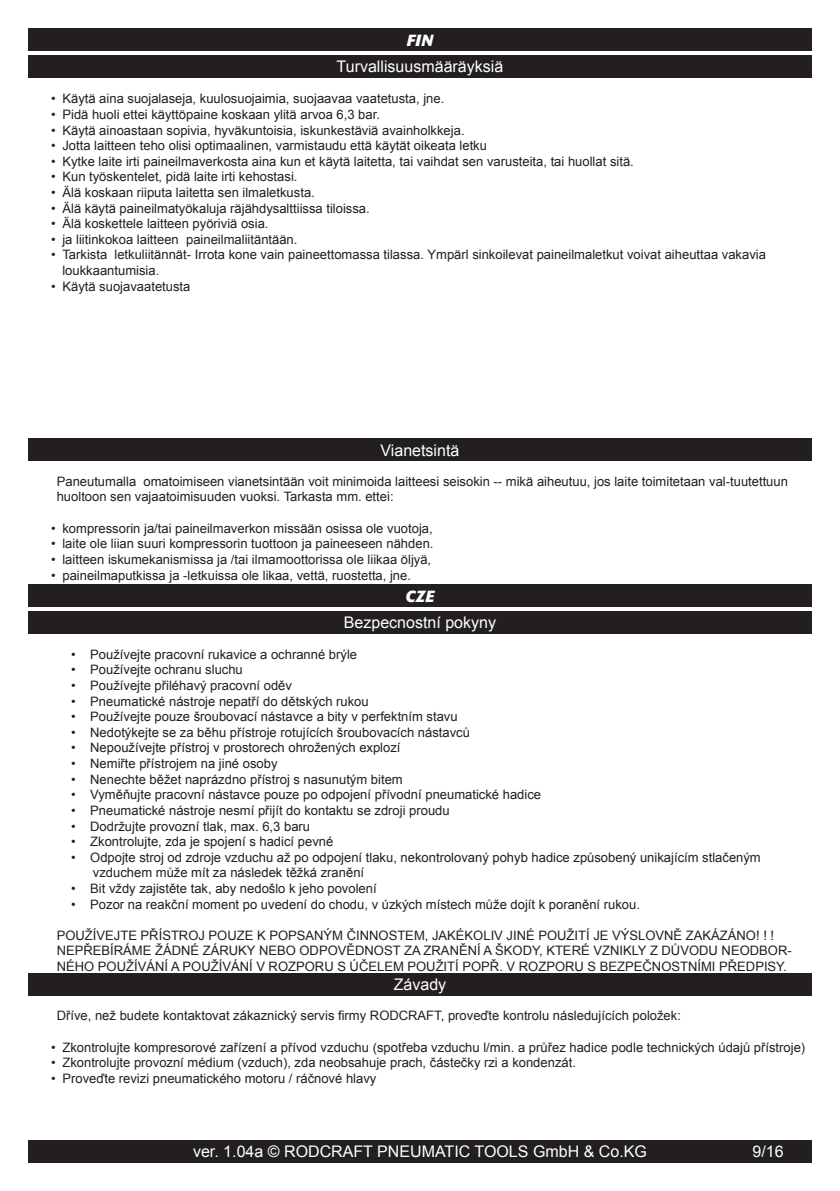
<style>
.page{position:relative;width:840px;height:1191px;background:#fff}
.page>*{position:absolute;margin:0;border:0;box-sizing:border-box;transform-origin:0 0}
.t1{font:16px "Arial";color:#fff}
.t2{font:italic 700 16px "Formata";letter-spacing:.02em;color:#fff}
.t3{font:13px/15.6px "Arial";color:#231f20}
</style>
<div class="page">
<div style="left:28px;top:28px;width:783px;height:23px;background:#231f20"></div>
<div style="left:28px;top:1140px;width:783px;height:22px;background:#231f20"></div>
<div style="left:28px;top:584px;width:783px;height:23px;background:#231f20"></div>
<div style="left:28px;top:438px;width:783px;height:23px;background:#231f20"></div>
<div style="left:28px;top:55px;width:783px;height:23px;background:#231f20"></div>
<div style="left:28px;top:973px;width:783px;height:22px;background:#231f20"></div>
<div style="left:28px;top:611px;width:783px;height:23px;background:#231f20"></div>
<p class="t2" style="left:406px;top:30px;width:28px">FIN</p>
<p class="t1" style="left:336px;top:56px;width:168px">Turvallisuusmääräyksiä</p>
<p class="t3" style="left:62px;top:91px;width:704px">Käytä aina suojalaseja, kuulosuojaimia, suojaavaa vaatetusta, jne.<br>Pidä huoli ettei käyttöpaine koskaan ylitä arvoa 6,3 bar.<br>Käytä ainoastaan sopivia, hyväkuntoisia, iskunkestäviä avainholkkeja.<br>Jotta laitteen teho olisi optimaalinen, varmistaudu että käytät oikeata letku<br>Kytke laite irti paineilmaverkosta aina kun et käytä laitetta, tai vaihdat sen varusteita, tai huollat sitä.<br>Kun työskentelet, pidä laite irti kehostasi.<br>Älä koskaan riiputa laitetta sen ilmaletkusta.<br>Älä käytä paineilmatyökaluja räjähdysalttiissa tiloissa.<br>Älä koskettele laitteen pyöriviä osia.<br>ja liitinkokoa laitteen paineilmaliitäntään.<br>Tarkista letkuliitännät- Irrota kone vain paineettomassa tilassa. Ympärl sinkoilevat paineilmaletkut voivat aiheuttaa vakavia loukkaantumisia.<br>Käytä suojavaatetusta</p>
<p class="t3" style="left:51px;top:91px;width:6px;text-align:justify">• • • • • • • • • • •</p>
<p class="t3" style="left:51px;top:278px;width:6px">•</p>
<p class="t1" style="left:380px;top:439px;width:80px">Vianetsintä</p>
<p class="t3" style="left:57px;top:473px;width:732px">Paneutumalla omatoimiseen vianetsintään voit minimoida laitteesi seisokin -- mikä aiheutuu, jos laite toimitetaan val-tuutettuun huoltoon sen vajaatoimisuuden vuoksi. Tarkasta mm. ettei:</p>
<p class="t3" style="left:62px;top:520px;width:372px">kompressorin ja/tai paineilmaverkon missään osissa ole vuotoja, laite ole liian suuri kompressorin tuottoon ja paineeseen nähden. laitteen iskumekanismissa ja /tai ilmamoottorissa ole liikaa öljyä, paineilmaputkissa ja -letkuissa ole likaa, vettä, ruostetta, jne.</p>
<p class="t3" style="left:51px;top:520px;width:6px;text-align:justify">• • • •</p>
<p class="t2" style="left:405px;top:586px;width:30px">CZE</p>
<p class="t1" style="left:343px;top:612px;width:154px">Bezpecnostní pokyny</p>
<p class="t3" style="left:71px;top:646px;width:287px">• Používejte pracovní rukavice a ochranné brýle</p>
<p class="t3" style="left:71px;top:662px;width:173px">• Používejte ochranu sluchu</p>
<p class="t3" style="left:71px;top:678px;width:222px">• Používejte přiléhavý pracovní oděv</p>
<p class="t3" style="left:71px;top:693px;width:299px">• Pneumatické nástroje nepatří do dětských rukou</p>
<p class="t3" style="left:71px;top:709px;width:388px">• Používejte pouze šroubovací nástavce a bity v perfektním stavu</p>
<p class="t3" style="left:71px;top:724px;width:400px">• Nedotýkejte se za běhu přístroje rotujících šroubovacích nástavců</p>
<p class="t3" style="left:71px;top:740px;width:330px">• Nepoužívejte přístroj v prostorech ohrožených explozí</p>
<p class="t3" style="left:71px;top:756px;width:208px">• Nemiřte přístrojem na jiné osoby</p>
<p class="t3" style="left:71px;top:771px;width:333px">• Nenechte běžet naprázdno přístroj s nasunutým bitem</p>
<p class="t3" style="left:71px;top:787px;width:471px">• Vyměňujte pracovní nástavce pouze po odpojení přívodní pneumatické hadice</p>
<p class="t3" style="left:71px;top:802px;width:380px">• Pneumatické nástroje nesmí přijít do kontaktu se zdroji proudu</p>
<p class="t3" style="left:71px;top:818px;width:240px">• Dodržujte provozní tlak, max. 6,3 baru</p>
<p class="t3" style="left:71px;top:834px;width:263px">• Zkontrolujte, zda je spojení s hadicí pevné</p>
<p class="t3" style="left:93px;top:849px;width:669px;text-indent:-22px">• Odpojte stroj od zdroje vzduchu až po odpojení tlaku, nekontrolovaný pohyb hadice způsobený unikajícím stlačeným vzduchem může mít za následek těžká zranění</p>
<p class="t3" style="left:71px;top:880px;width:307px">• Bit vždy zajistěte tak, aby nedošlo k jeho povolení</p>
<p class="t3" style="left:71px;top:896px;width:570px">• Pozor na reakční moment po uvedení do chodu, v úzkých místech může dojít k poranění rukou.</p>
<p class="t3" style="left:57px;top:927px;width:736px">POUŽÍVEJTE PŘÍSTROJ POUZE K POPSANÝM ČINNOSTEM, JAKÉKOLIV JINÉ POUŽITÍ JE VÝSLOVNĚ ZAKÁZÁNO! ! !<br>NEPŘEBÍRÁME ŽÁDNÉ ZÁRUKY NEBO ODPOVĚDNOST ZA ZRANĚNÍ A ŠKODY, KTERÉ VZNIKLY Z DŮVODU NEODBOR-<br>NÉHO POUŽÍVÁNÍ A POUŽÍVÁNÍ V ROZPORU S ÚČELEM POUŽITÍ POPŘ. V ROZPORU S BEZPEČNOSTNÍMI PŘEDPISY.</p>
<p class="t1" style="left:393px;top:974px;width:54px">Závady</p>
<p class="t3" style="left:57px;top:1008px;width:625px">Dříve, než budete kontaktovat zákaznický servis firmy RODCRAFT, proveďte kontrolu následujících položek:</p>
<p class="t3" style="left:62px;top:1039px;width:744px">Zkontrolujte kompresorové zařízení a přívod vzduchu (spotřeba vzduchu l/min. a průřez hadice podle technických údajů přístroje)<br>Zkontrolujte provozní médium (vzduch), zda neobsahuje prach, částečky rzi a kondenzát.<br>Proveďte revizi pneumatického motoru / ráčnové hlavy</p>
<p class="t3" style="left:51px;top:1039px;width:6px;text-align:justify">• • •</p>
<p class="t1" style="left:193px;top:1141px;width:455px">ver. 1.04a © RODCRAFT PNEUMATIC TOOLS GmbH &amp; Co.KG</p>
<p class="t1" style="left:761px;top:1141px;width:24px">/16</p>
</div>
